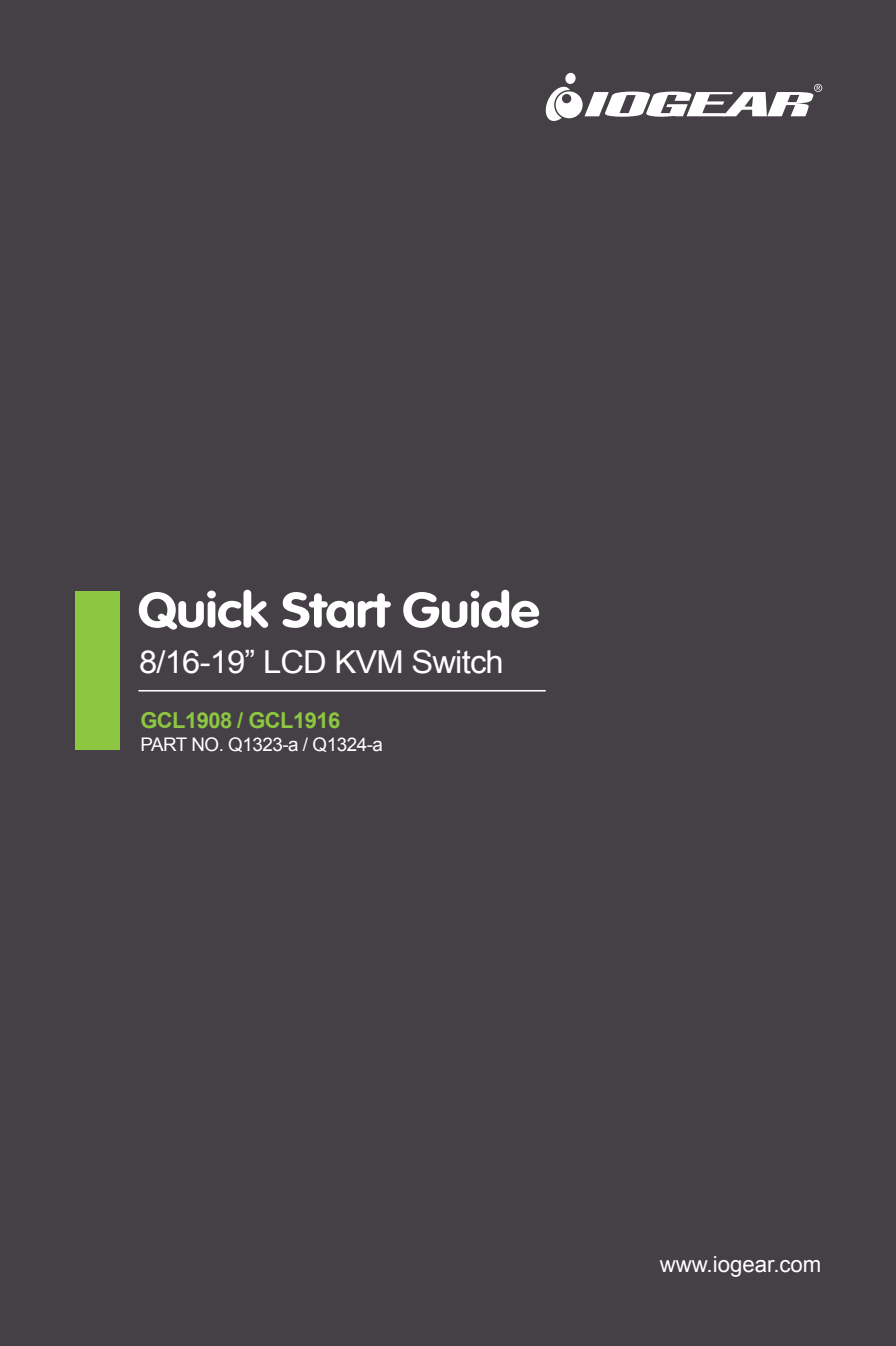
<style>
.page{position:relative;width:896px;height:1346px;background:#444045}
.page>*{position:absolute;margin:0;border:0;box-sizing:border-box;transform-origin:0 0}
.t1{font:700 48.82px "VAG Rounded";letter-spacing:-.01em;color:#fff;scale:1.1 1}
.t2{font:31.5px "Arial";letter-spacing:-.025em;color:#fff;scale:1.04 1}
.t3{font:22.05px "Arial";color:#fff}
.t4{font:700 21.82px "Arial";letter-spacing:-.025em;color:#8dc641}
.t5{font:18.68px "Arial";letter-spacing:-.025em;color:#fff}
</style>
<div class="page">
<h1 class="t1" style="left:138px;top:581px;width:367px">Quick Start Guide</h1>
<h2 class="t2" style="left:139px;top:641px;width:352px">8/16-19” LCD KVM Switch</h2>
<p class="t4" style="left:140px;top:706px;width:201px">GCL1908 / GCL1916</p>
<p class="t5" style="left:140px;top:731px;width:244px">PART NO. Q1323-a / Q1324-a</p>
<p class="t3" style="left:659px;top:1250px;width:163px">www.iogear.com</p>
</div>
